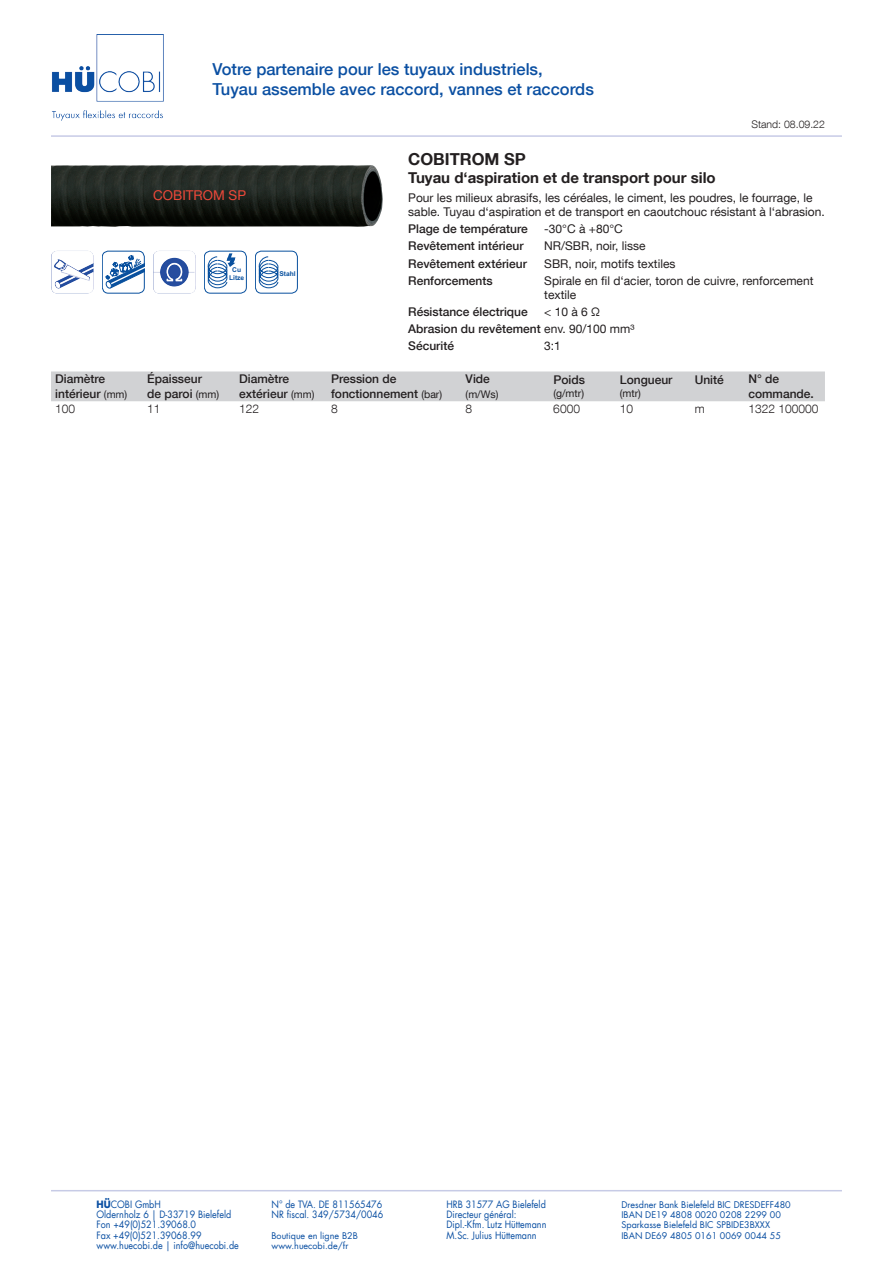
<style>
.page{position:relative;width:893px;height:1263px;background:#fff}
.page>*{position:absolute;margin:0;border:0;box-sizing:border-box;transform-origin:0 0}
.t1{font:500 16.5px/19.8px "Helvetica Neue LT Com";color:#0a4fa2}
.t2{font:700 16.5px "Helvetica Neue LT Com";color:#231f20}
.t3{font:700 15px "Helvetica Neue LT Com";color:#231f20}
.t4{font:13.5px "Helvetica Neue LT Com";color:#ed4839}
.t5{font:500 12px/14.4px "Helvetica Neue LT Com";color:#231f20}
.t6{font:12px/14.4px "Helvetica Neue LT Com";color:#231f20}
.t7{font:300 12px "Helvetica Neue LT Com";color:#231f20}
.t8{font:10.5px "Helvetica Neue LT Com";color:#231f20}
.t9{font:300 10.5px "Helvetica Neue LT Com";color:#231f20}
.t10{font:9.9px "Futura LT";color:#0a4fa2;scale:.91 1}
.t11{font:9px "Futura LT";color:#0a4fa2}
.t12{font:700 6.6px/7.9px "Arial";color:#08509e;text-align:center}
.s1{font-weight:400}
.s2{font-weight:400;font-size:10.5px}
.s3{font-weight:700}
</style>
<div class="page">
<hr style="left:51px;top:1190px;width:791px;height:1px;background:#c7cbe6">
<img style="left:52px;top:34px;width:112px;height:87px">
<hr style="left:51px;top:135px;width:791px;height:2px;background:#c7cbe6">
<div style="left:51px;top:371px;width:774px;height:30px;background:#d1d2d4"></div>
<img style="left:51px;top:251px;width:43px;height:42px">
<img style="left:51px;top:165px;width:332px;height:62px">
<div style="left:102px;top:251px;width:43px;height:42px;border:1px solid #08509e;border-radius:6px"></div>
<svg style="left:105px;top:255px;width:40px;height:35px"></svg>
<img style="left:153px;top:251px;width:43px;height:42px">
<div style="left:204px;top:251px;width:43px;height:42px;border:1px solid #08509e;border-radius:6px"></div>
<svg style="left:208px;top:253px;width:28px;height:35px"></svg>
<div style="left:255px;top:251px;width:43px;height:42px;border:1px solid #08509e;border-radius:6px"></div>
<svg style="left:259px;top:256px;width:20px;height:32px"></svg>
<h1 class="t1" style="left:213px;top:59px;width:383px">Votre partenaire pour les tuyaux industriels,<br>Tuyau assemble avec raccord, vannes et raccords</h1>
<p class="t9" style="left:751px;top:118px;width:75px">Stand: 08.09.22</p>
<p class="t4" style="left:153px;top:187px;width:95px">COBITROM SP</p>
<p class="t12" style="left:229px;top:266px;width:17px">Cu<br>Litze</p>
<p class="t12" style="left:279px;top:269px;width:18px">Stahl</p>
<h1 class="t2" style="left:408px;top:149px;width:119px">COBITROM SP</h1>
<p class="t3" style="left:408px;top:168px;width:309px">Tuyau d‘aspiration et de transport pour silo</p>
<p class="t6" style="left:408px;top:190px;width:418px">Pour les milieux abrasifs, les céréales, le ciment, les poudres, le fourrage, le sable. Tuyau d‘aspiration et de transport en caoutchouc résistant à l‘abrasion.</p>
<p class="t5" style="left:408px;top:222px;width:121px">Plage de température</p>
<p class="t6" style="left:544px;top:222px;width:80px">-30°C à +80°C</p>
<p class="t5" style="left:408px;top:239px;width:117px">Revêtement intérieur</p>
<p class="t6" style="left:544px;top:239px;width:103px">NR/SBR, noir, lisse</p>
<p class="t5" style="left:408px;top:256px;width:120px">Revêtement extérieur</p>
<p class="t6" style="left:544px;top:256px;width:133px">SBR, noir, motifs textiles</p>
<p class="t5" style="left:408px;top:273px;width:86px">Renforcements</p>
<p class="t6" style="left:544px;top:273px;width:271px">Spirale en fil d‘acier, toron de cuivre, renforcement textile</p>
<p class="t5" style="left:408px;top:304px;width:121px">Résistance électrique</p>
<p class="t5" style="left:408px;top:303px;width:228px;line-height:17.1px;text-indent:136px"><span class="s1">&lt; 10 à 6 Ω<br></span>Abrasion du revêtement <span class="s1">env. 90/100 mm³<br></span>Sécurité</p>
<p class="t6" style="left:544px;top:338px;width:18px">3:1</p>
<p class="t5" style="left:55px;top:372px;width:74px">Diamètre intérieur <span class="s2">(mm)</span></p>
<p class="t5" style="left:147px;top:372px;width:74px">Épaisseur<br>de paroi <span class="s2">(mm)</span></p>
<p class="t5" style="left:239px;top:372px;width:77px">Diamètre extérieur <span class="s2">(mm)</span></p>
<p class="t5" style="left:331px;top:372px;width:113px">Pression de fonctionnement <span class="s2">(bar)</span></p>
<p class="t5" style="left:466px;top:372px;width:26px">Vide</p>
<p class="t8" style="left:466px;top:388px;width:34px">(m/Ws)</p>
<p class="t5" style="left:553px;top:373px;width:33px">Poids</p>
<p class="t8" style="left:553px;top:387px;width:32px">(g/mtr)</p>
<p class="t5" style="left:620px;top:373px;width:54px">Longueur</p>
<p class="t8" style="left:620px;top:387px;width:23px">(mtr)</p>
<p class="t5" style="left:695px;top:373px;width:31px">Unité</p>
<p class="t5" style="left:748px;top:372px;width:67px">N° de commande.</p>
<p class="t7" style="left:55px;top:402px;width:22px">100</p>
<p class="t7" style="left:147px;top:402px;width:15px">11</p>
<p class="t7" style="left:239px;top:402px;width:22px">122</p>
<p class="t7" style="left:331px;top:402px;width:8px">8</p>
<p class="t7" style="left:466px;top:402px;width:8px">8</p>
<p class="t7" style="left:553px;top:402px;width:28px">6000</p>
<p class="t7" style="left:620px;top:402px;width:15px">10</p>
<p class="t7" style="left:695px;top:402px;width:11px">m</p>
<p class="t7" style="left:748px;top:402px;width:72px">1322 100000</p>
<p class="t10" style="left:97px;top:1198px;width:72px"><span class="s3">HÜ</span>COBI GmbH</p>
<p class="t10" style="left:271px;top:1198px;width:123px">N° de TVA. DE 811565476</p>
<p class="t10" style="left:446px;top:1198px;width:111px">HRB 31577 AG Bielefeld</p>
<p class="t11" style="left:621px;top:1199px;width:171px">Dresdner Bank Bielefeld BIC DRESDEFF480</p>
<p class="t10" style="left:97px;top:1208px;width:150px">Oldernholz 6 | D-33719 Bielefeld</p>
<p class="t10" style="left:271px;top:1208px;width:124px">NR fiscal. 349/5734/0046</p>
<p class="t10" style="left:446px;top:1208px;width:78px">Directeur général:</p>
<p class="t11" style="left:621px;top:1209px;width:161px">IBAN DE19 4808 0020 0208 2299 00</p>
<p class="t10" style="left:97px;top:1218px;width:111px">Fon +49(0)521.39068.0</p>
<p class="t10" style="left:446px;top:1218px;width:111px">Dipl.-Kfm. Lutz Hüttemann</p>
<p class="t11" style="left:621px;top:1219px;width:150px">Sparkasse Bielefeld BIC SPBIDE3BXXX</p>
<p class="t10" style="left:97px;top:1229px;width:117px">Fax +49(0)521.39068.99</p>
<p class="t11" style="left:271px;top:1229px;width:88px">Boutique en ligne B2B</p>
<p class="t10" style="left:446px;top:1229px;width:101px">M.Sc. Julius Hüttemann</p>
<p class="t11" style="left:621px;top:1229px;width:161px">IBAN DE69 4805 0161 0069 0044 55</p>
<p class="t10" style="left:97px;top:1239px;width:158px">www.huecobi.de | info@huecobi.de</p>
<p class="t11" style="left:271px;top:1240px;width:78px">www.huecobi.de/fr</p>
</div>
